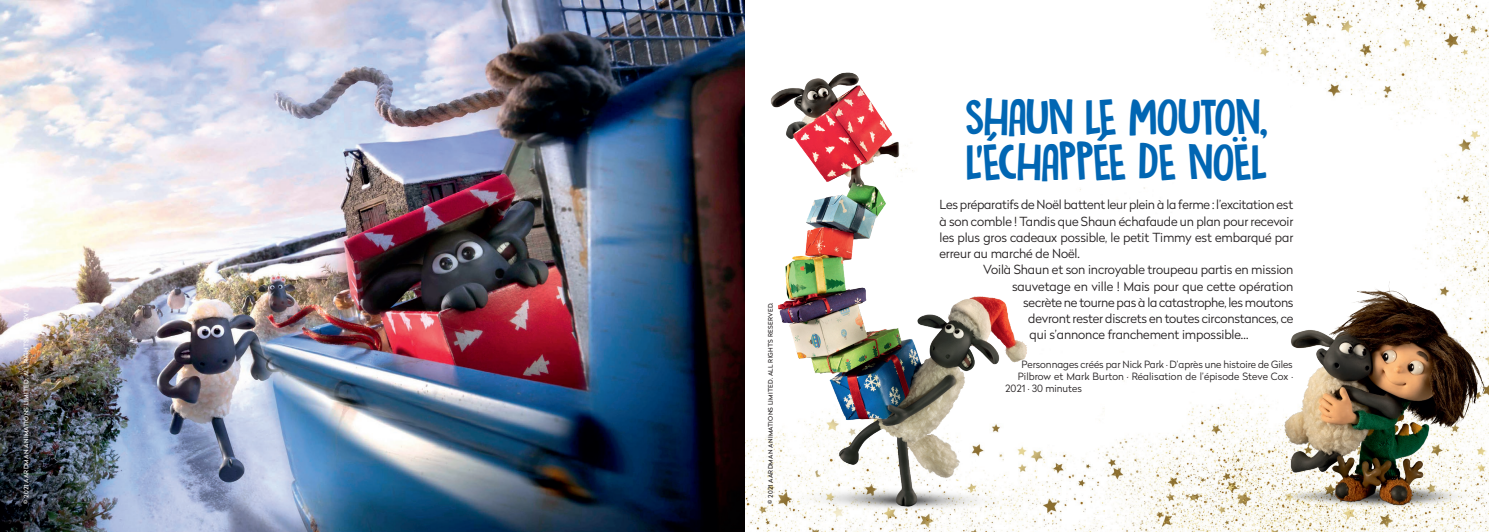
<style>
.page{position:relative;width:1489px;height:532px;background:#fff}
.page>*{position:absolute;margin:0;border:0;box-sizing:border-box;transform-origin:0 0}
.t1{font:45px/45px "Butterfly Ball";letter-spacing:-.025em;color:#0166b3}
.t2{font:300 12.5px/16.2px "Radikal";letter-spacing:-.01em;color:#231f20;text-align:justify}
.t3{font:300 10px "Radikal";color:#231f20}
.t4{font:6.25px "Radikal";letter-spacing:.04em;color:#fff}
.t5{font:6.25px "Radikal";letter-spacing:.04em;color:#231f20}
</style>
<div class="page">
<img style="left:0;top:0;width:1488px;height:531px">
<img style="left:752px;top:21px;width:293px;height:510px">
<img style="left:1242px;top:267px;width:246px;height:264px">
<p class="t4" style="left:22px;top:503px;width:202px;rotate:-90deg">© 2021 AARDMAN ANIMATIONS LIMITED. ALL RIGHTS RESERVED.</p>
<p class="t5" style="left:766px;top:503px;width:202px;rotate:-90deg">© 2021 AARDMAN ANIMATIONS LIMITED. ALL RIGHTS RESERVED.</p>
<h1 class="t1" style="left:965px;top:94px;width:304px">SHAUN LE MOUTON,<br>L’ÉCHAPPÉE DE NOËL</h1>
<p class="t2" style="left:939px;top:196px;width:355px">Les préparatifs de Noël battent leur plein à la ferme : l’excitation est à son comble ! Tandis que Shaun échafaude un plan pour recevoir les plus gros cadeaux possible, le petit Timmy est embarqué par erreur au marché de Noël.</p>
<p class="t2" style="left:983px;top:261px;width:311px">Voilà Shaun et son incroyable troupeau partis en mission</p>
<p class="t2" style="left:1011px;top:277px;width:283px">sauvetage en ville ! Mais pour que cette opération</p>
<p class="t2" style="left:1023px;top:294px;width:272px">secrète ne tourne pas à la catastrophe, les moutons</p>
<p class="t2" style="left:1028px;top:310px;width:266px">devront rester discrets en toutes circonstances, ce</p>
<p class="t2" style="left:1029px;top:326px;width:220px">qui s’annonce franchement impossible…</p>
<p class="t3" style="left:1021px;top:357px;width:273px">Personnages créés par Nick Park · D’après une histoire de Giles</p>
<p class="t3" style="left:1017px;top:369px;width:277px">Pilbrow et Mark Burton · Réalisation de l’épisode Steve Cox ·</p>
<p class="t3" style="left:1005px;top:381px;width:78px">2021 · 30 minutes</p>
</div>
